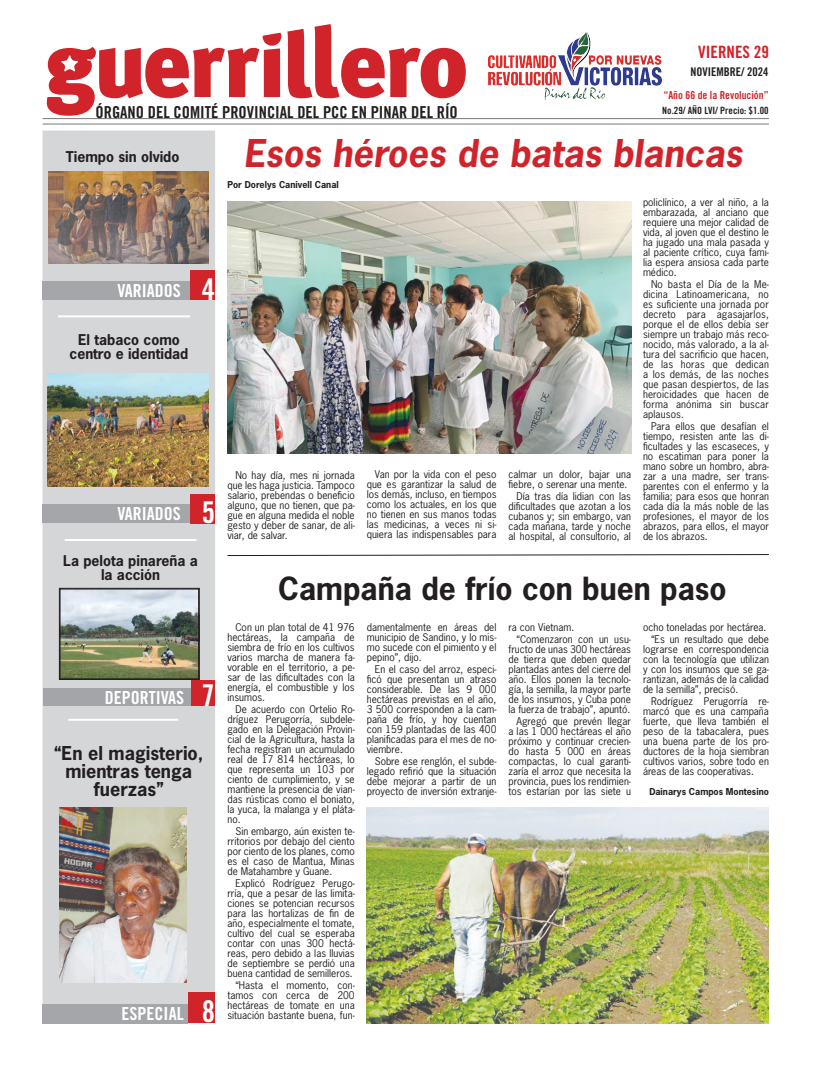
<style>
.page{position:relative;width:820px;height:1080px;background:#fff}
.page>*{position:absolute;margin:0;border:0;box-sizing:border-box;transform-origin:0 0}
.t1{font:italic 700 36px "News Gothic Std";color:#d1232a}
.t2{font:700 30px "News Gothic Std";color:#231f20}
.Estilo_de_párrafo_2{font:30px "Trade Gothic LT Std Bd Cn 20";color:#fff}
.t3{font:700 18px "News Gothic Std";color:#231f20}
.t4{font:18px "Trade Gothic LT Std Bd Cn 20";color:#fff}
.Estilo_de_párrafo_2-2{font:17px "Trade Gothic LT Std Bd Cn 20";color:#d1232a}
.Estilo_de_párrafo_2-3{font:16.5px "Trade Gothic LT Std Bd Cn 20";color:#231f20}
.t5{font:700 14px/14px "News Gothic Std";color:#231f20;text-align:center}
.Estilo_de_párrafo_2-4{font:12px "Trade Gothic LT Std Bd Cn 20";color:#231f20}
.Estilo_de_párrafo_2-5{font:11px "Trade Gothic LT Std Bd Cn 20";color:#d1232a}
.CUERPO_DE_TEXTOOOOO{font:10px/10px "News Gothic Std";color:#231f20;text-align:justify}
.Estilo_de_párrafo_2-6{font:10px "Trade Gothic LT Std Bd Cn 20";color:#231f20}
.CUERPO_DE_TEXTOOOOO-2{font:700 9px "News Gothic Std";color:#231f20}
</style>
<div class="page">
<div style="left:43px;top:131px;width:172px;height:892px;background:#d5d6d8"></div>
<hr style="left:43px;top:118px;width:725px;height:1px;background:#76787b">
<hr style="left:43px;top:124px;width:725px;height:1px;background:#76787b">
<svg style="left:287px;top:24px;width:178px;height:74px"></svg>
<svg style="left:47px;top:33px;width:234px;height:83px"></svg>
<div style="left:43px;top:688px;width:148px;height:18px;background:#a4a5a9"></div>
<div style="left:191px;top:680px;width:23px;height:26px;background:#d1232a"></div>
<div style="left:43px;top:1004px;width:145px;height:19px;background:#a5a6aa"></div>
<div style="left:188px;top:992px;width:27px;height:30px;background:#d1232a"></div>
<div style="left:43px;top:281px;width:151px;height:19px;background:#a5a6aa"></div>
<div style="left:190px;top:271px;width:25px;height:29px;background:#d1232a"></div>
<img style="left:488px;top:32px;width:173px;height:68px">
<hr style="left:68px;top:719px;width:110px;height:2px;background:#fff">
<div style="left:43px;top:505px;width:151px;height:18px;background:#a5a6aa"></div>
<div style="left:190px;top:494px;width:25px;height:29px;background:#d1232a"></div>
<hr style="left:65px;top:539px;width:131px;height:2px;background:#fff">
<hr style="left:58px;top:315px;width:132px;height:2px;background:#fff">
<img style="left:60px;top:808px;width:126px;height:175px">
<img style="left:48px;top:373px;width:161px;height:113px">
<img style="left:48px;top:172px;width:161px;height:91px">
<img style="left:227px;top:202px;width:403px;height:252px">
<svg style="left:227px;top:554px;width:542px;height:2px"></svg>
<img style="left:366px;top:808px;width:402px;height:215px">
<img style="left:59px;top:588px;width:141px;height:92px">
<div style="left:60px;top:589px;width:139px;height:90px;border:1px solid #231f20"></div>
<p class="Estilo_de_párrafo_2-3" style="left:95px;top:102px;width:364px">ÓRGANO DEL COMITÉ PROVINCIAL DEL PCC EN PINAR DEL RÍO</p>
<p class="Estilo_de_párrafo_2-2" style="left:698px;top:42px;width:72px">VIERNES 29</p>
<p class="Estilo_de_párrafo_2-4" style="left:690px;top:65px;width:79px">NOVIEMBRE/ 2024</p>
<p class="Estilo_de_párrafo_2-5" style="left:663px;top:88px;width:107px">“Año 66 de la Revolución”</p>
<p class="Estilo_de_párrafo_2-6" style="left:662px;top:104px;width:108px">No.29/ AÑO LVI/ Precio: $1.00</p>
<p class="t5" style="left:66px;top:149px;width:115px">Tiempo sin olvido</p>
<p class="t4" style="left:117px;top:279px;width:65px">VARIADOS</p>
<p class="Estilo_de_párrafo_2" style="left:202px;top:271px;width:15px">4</p>
<p class="t5" style="left:78px;top:333px;width:103px">El tabaco como</p>
<p class="t5" style="left:70px;top:347px;width:120px">centro e identidad</p>
<p class="t4" style="left:117px;top:502px;width:65px">VARIADOS</p>
<p class="Estilo_de_párrafo_2" style="left:202px;top:494px;width:15px">5</p>
<p class="t5" style="left:63px;top:553px;width:136px">La pelota pinareña a la acción</p>
<p class="t4" style="left:105px;top:687px;width:81px">DEPORTIVAS</p>
<p class="Estilo_de_párrafo_2" style="left:201px;top:677px;width:15px">7</p>
<p class="t3" style="left:54px;top:741px;width:151px">“En el magisterio,</p>
<p class="t3" style="left:65px;top:759px;width:128px">mientras tenga</p>
<p class="t3" style="left:94px;top:777px;width:71px">fuerzas”</p>
<p class="t4" style="left:122px;top:1003px;width:63px">ESPECIAL</p>
<p class="Estilo_de_párrafo_2" style="left:202px;top:993px;width:15px">8</p>
<p class="t1" style="left:243px;top:130px;width:500px">Esos héroes de batas blancas</p>
<p class="CUERPO_DE_TEXTOOOOO-2" style="left:227px;top:179px;width:113px">Por Dorelys Canivell Canal</p>
<p class="CUERPO_DE_TEXTOOOOO" style="left:227px;top:470px;width:129px;text-indent:8px">No hay día, mes ni jornada que les haga justicia. Tampoco salario, prebendas o beneficio alguno, que no tienen, que pa&shy;gue en alguna medida el noble gesto y deber de sanar, de ali&shy;viar, de salvar.</p>
<p class="CUERPO_DE_TEXTOOOOO" style="left:366px;top:469px;width:131px;text-indent:8px">Van por la vida con el peso que es garantizar la salud de los demás, incluso, en tiempos como los actuales, en los que no tienen en sus manos todas las medicinas, a veces ni si&shy;quiera las indispensables para</p>
<p class="CUERPO_DE_TEXTOOOOO" style="left:508px;top:469px;width:124px">calmar un dolor, bajar una fiebre, o serenar una mente.</p>
<p class="CUERPO_DE_TEXTOOOOO" style="left:508px;top:491px;width:124px;text-indent:8px">Día tras día lidian con las dificultades que azotan a los cubanos y; sin embargo, van cada mañana, tarde y noche al hospital, al consultorio, al</p>
<p class="CUERPO_DE_TEXTOOOOO" style="left:642px;top:197px;width:127px">policlínico, a ver al niño, a la embarazada, al anciano que requiere una mejor calidad de vida, al joven que el destino le ha jugado una mala pasada y al paciente crítico, cuya fami&shy;lia espera ansiosa cada parte médico.</p>
<p class="CUERPO_DE_TEXTOOOOO" style="left:642px;top:279px;width:127px;text-indent:8px">No basta el Día de la Me&shy;dicina Latinoamericana, no es suficiente una jornada por decreto para agasajarlos, porque el de ellos debía ser siempre un trabajo más reco&shy;nocido, más valorado, a la al&shy;tura del sacrificio que hacen, de las horas que dedican a los demás, de las noches que pasan despiertos, de las heroicidades que hacen de forma anónima sin buscar aplausos.</p>
<p class="CUERPO_DE_TEXTOOOOO" style="left:642px;top:421px;width:127px;text-indent:8px">Para ellos que desafían el tiempo, resisten ante las di&shy;ficultades y las escaseces, y no escatiman para poner la mano sobre un hombro, abra&shy;zar a una madre, ser trans&shy;parentes con el enfermo y la familia; para esos que honran cada día la más noble de las profesiones, el mayor de los abrazos, para ellos, el mayor de los abrazos.</p>
<p class="t2" style="left:278px;top:569px;width:449px">Campaña de frío con buen paso</p>
<p class="CUERPO_DE_TEXTOOOOO" style="left:366px;top:622px;width:131px">damentalmente en áreas del municipio de Sandino, y lo mis&shy;mo sucede con el pimiento y el pepino”, dijo.</p>
<p class="CUERPO_DE_TEXTOOOOO" style="left:366px;top:664px;width:131px;text-indent:8px">En el caso del arroz, especi&shy;ficó que presentan un atraso considerable. De las 9 000 hectáreas previstas en el año, 3 500 corresponden a la cam&shy;paña de frío, y hoy cuentan con 159 plantadas de las 400 planificadas para el mes de no&shy;viembre.</p>
<p class="CUERPO_DE_TEXTOOOOO" style="left:366px;top:756px;width:131px;text-indent:8px">Sobre ese renglón, el subde&shy;legado refirió que la situación debe mejorar a partir de un proyecto de inversión extranje-</p>
<p class="CUERPO_DE_TEXTOOOOO" style="left:227px;top:622px;width:129px;text-indent:8px">Con un plan total de 41 976 hectáreas, la campaña de siembra de frío en los cultivos varios marcha de manera fa&shy;vorable en el territorio, a pe&shy;sar de las dificultades con la energía, el combustible y los insumos.</p>
<p class="CUERPO_DE_TEXTOOOOO" style="left:227px;top:704px;width:129px;text-indent:8px">De acuerdo con Ortelio Ro&shy;dríguez Perugorría, subdele&shy;gado en la Delegación Provin&shy;cial de la Agricultura, hasta la fecha registran un acumulado real de 17 814 hectáreas, lo que representa un 103 por ciento de cumplimiento, y se mantiene la presencia de vian&shy;das rústicas como el boniato, la yuca, la malanga y el pláta&shy;no.</p>
<p class="CUERPO_DE_TEXTOOOOO" style="left:227px;top:826px;width:129px;text-indent:8px">Sin embargo, aún existen te&shy;rritorios por debajo del ciento por ciento de los planes, como es el caso de Mantua, Minas de Matahambre y Guane.</p>
<p class="CUERPO_DE_TEXTOOOOO" style="left:227px;top:878px;width:129px;text-indent:8px">Explicó Rodríguez Perugo&shy;rría, que a pesar de las limita&shy;ciones se potencian recursos para las hortalizas de fin de año, especialmente el tomate, cultivo del cual se esperaba contar con unas 300 hectá&shy;reas, pero debido a las lluvias de septiembre se perdió una buena cantidad de semilleros.</p>
<p class="CUERPO_DE_TEXTOOOOO" style="left:227px;top:980px;width:129px;text-indent:8px">“Hasta el momento, con&shy;tamos con cerca de 200 hectáreas de tomate en una situación bastante buena, fun-</p>
<p class="CUERPO_DE_TEXTOOOOO" style="left:508px;top:622px;width:67px">ra con Vietnam.</p>
<p class="CUERPO_DE_TEXTOOOOO" style="left:508px;top:634px;width:124px;text-indent:8px">“Comenzaron con un usu&shy;fructo de unas 300 hectáreas de tierra que deben quedar plantadas antes del cierre del año. Ellos ponen la tecnolo&shy;gía, la semilla, la mayor parte de los insumos, y Cuba pone la fuerza de trabajo”, apuntó.</p>
<p class="CUERPO_DE_TEXTOOOOO" style="left:508px;top:716px;width:124px;text-indent:8px">Agregó que prevén llegar a las 1 000 hectáreas el año próximo y continuar crecien&shy;do hasta 5 000 en áreas compactas, lo cual garanti&shy;zaría el arroz que necesita la provincia, pues los rendimien&shy;tos estarían por las siete u</p>
<p class="CUERPO_DE_TEXTOOOOO" style="left:642px;top:622px;width:125px">ocho toneladas por hectárea.</p>
<p class="CUERPO_DE_TEXTOOOOO" style="left:642px;top:634px;width:127px;text-indent:8px">“Es un resultado que debe lograrse en correspondencia con la tecnología que utilizan y con los insumos que se ga&shy;rantizan, además de la calidad de la semilla”, precisó.</p>
<p class="CUERPO_DE_TEXTOOOOO" style="left:642px;top:696px;width:127px;text-indent:8px">Rodríguez Perugorría re&shy;marcó que es una campaña fuerte, que lleva también el peso de la tabacalera, pues una buena parte de los pro&shy;ductores de la hoja siembran cultivos varios, sobre todo en áreas de las cooperativas.</p>
<p class="CUERPO_DE_TEXTOOOOO-2" style="left:649px;top:785px;width:121px">Dainarys Campos Montesino</p>
</div>
